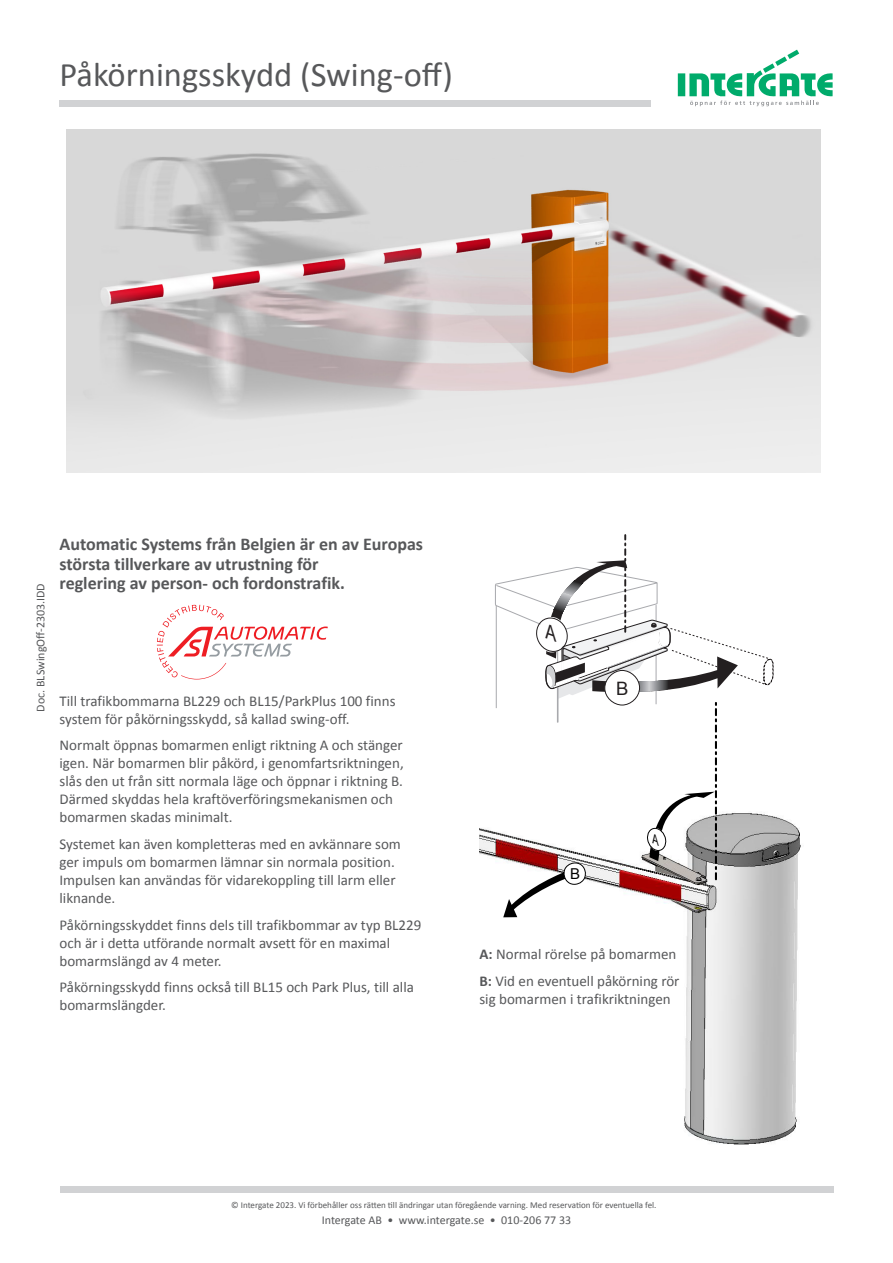
<style>
.page{position:relative;width:893px;height:1263px;background:#fff}
.page>*{position:absolute;margin:0;border:0;box-sizing:border-box;transform-origin:0 0}
.TS_Rubrik{font:34.5px "Calibri";color:#57585a}
.t1{font:18.45px "Arial";color:#231f20}
.TS_Ingress{font:700 18px/19.5px "Calibri";color:#57585a}
.TS_Brödtext{font:15px/18px "Calibri";color:#57585a}
.t2{font:15px "Arial";color:#000}
.t3{font:12px "Calibri";color:#57585a}
.t4{font:9px "Calibri";color:#57585a}
.s1{font-weight:700}
</style>
<div class="page">
<div style="left:678px;top:73px;width:7px;height:23px;background:#00ab6b"></div>
<svg style="left:689px;top:50px;width:144px;height:56px"></svg>
<div style="left:60px;top:100px;width:591px;height:6px;background:#d1d2d4"></div>
<div style="left:60px;top:1186px;width:773px;height:7px;background:#d1d2d4"></div>
<img style="left:479px;top:816px;width:322px;height:329px">
<svg style="left:157px;top:605px;width:171px;height:74px"></svg>
<img style="left:67px;top:129px;width:754px;height:343px">
<svg style="left:494px;top:535px;width:280px;height:382px"></svg>
<p class="TS_Rubrik" style="left:60px;top:53px;width:395px">Påkörningsskydd (Swing-off)</p>
<p class="t3" style="left:33px;top:711px;width:130px;rotate:-90deg">Doc. BLSwingOff-2303.IDD</p>
<p class="TS_Ingress" style="left:60px;top:534px;width:365px">Automatic Systems från Belgien är en av Europas största tillverkare av utrustning för<br>reglering av person- och fordonstrafik.</p>
<p class="TS_Brödtext" style="left:60px;top:692px;width:338px">Till trafikbommarna BL229 och BL15/ParkPlus 100 finns system för påkörningsskydd, så kallad swing-off.</p>
<p class="TS_Brödtext" style="left:60px;top:736px;width:346px">Normalt öppnas bomarmen enligt riktning A och stänger igen. När bomarmen blir påkörd, i genomfartsriktningen, slås den ut från sitt normala läge och öppnar i riktning B.<br>Därmed skyddas hela kraftöverföringsmekanismen och bomarmen skadas minimalt.</p>
<p class="TS_Brödtext" style="left:60px;top:835px;width:343px">Systemet kan även kompletteras med en avkännare som ger impuls om bomarmen lämnar sin normala position.<br>Impulsen kan användas för vidarekoppling till larm eller liknande.</p>
<p class="TS_Brödtext" style="left:60px;top:915px;width:363px">Påkörningsskyddet finns dels till trafikbommar av typ BL229 och är i detta utförande normalt avsett för en maximal bomarmslängd av 4 meter.</p>
<p class="TS_Brödtext" style="left:60px;top:978px;width:356px">Påkörningsskydd finns också till BL15 och Park Plus, till alla bomarmslängder.</p>
<p class="t1" style="left:616px;top:676px;width:14px">B</p>
<p class="t2" style="left:570px;top:864px;width:12px">B</p>
<p class="TS_Brödtext" style="left:479px;top:945px;width:198px"><span class="s1">A:</span> Normal rörelse på bomarmen</p>
<p class="TS_Brödtext" style="left:479px;top:972px;width:202px"><span class="s1">B:</span> Vid en eventuell påkörning rör sig bomarmen i trafikriktningen</p>
<p class="t4" style="left:231px;top:1199px;width:427px">© Intergate 2023. Vi förbehåller oss rätten till ändringar utan föregående varning. Med reservation för eventuella fel.</p>
<p class="t3" style="left:322px;top:1213px;width:251px">Intergate AB • www.intergate.se • 010-206 77 33</p>
</div>
